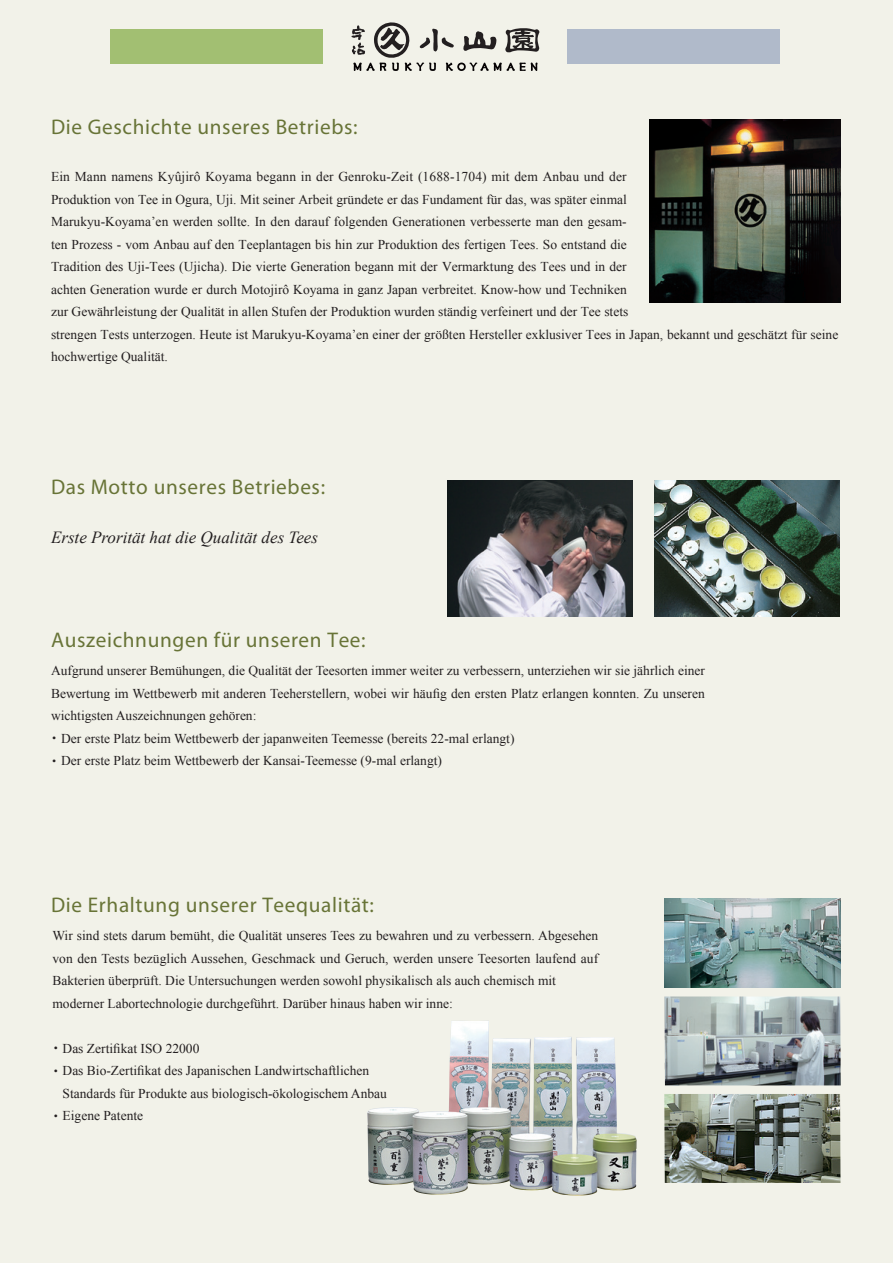
<style>
.page{position:relative;width:893px;height:1263px;background:#f2f2e9}
.page>*{position:absolute;margin:0;border:0;box-sizing:border-box;transform-origin:0 0}
.t1{font:21.3px "Myriad Pro";letter-spacing:.03em;color:#687437}
.t2{font:italic 16.95px "Times New Roman";color:#231f20}
.t3{font:13.5px/22.5px "Times New Roman";color:#231f20}
.s1{font-family:"Koz Min Pro"}
</style>
<div class="page">
<img style="left:649px;top:120px;width:192px;height:182px">
<img style="left:665px;top:898px;width:175px;height:90px">
<img style="left:664px;top:996px;width:177px;height:89px">
<img style="left:664px;top:1094px;width:176px;height:89px">
<img style="left:367px;top:1021px;width:270px;height:175px">
<div style="left:111px;top:30px;width:212px;height:34px;background:#a2bf72"></div>
<div style="left:567px;top:30px;width:213px;height:34px;background:#b0baca"></div>
<svg style="left:351px;top:22px;width:189px;height:49px"></svg>
<img style="left:655px;top:480px;width:185px;height:136px">
<img style="left:448px;top:480px;width:184px;height:136px">
<h1 class="t1" style="left:51px;top:113px;width:308px">Die Geschichte unseres Betriebs:</h1>
<p class="t3" style="left:51px;top:165px;width:577px">Ein Mann namens Kyûjirô Koyama begann in der Genroku-Zeit (1688-1704) mit dem Anbau und der<br>Produktion von Tee in Ogura, Uji. Mit seiner Arbeit gründete er das Fundament für das, was später einmal</p>
<p class="t3" style="left:51px;top:233px;width:577px">ten Prozess - vom Anbau auf den Teeplantagen bis hin zur Produktion des fertigen Tees. So entstand die</p>
<p class="t3" style="left:51px;top:210px;width:577px">Marukyu-Koyama’en werden sollte. In den darauf folgenden Generationen verbesserte man den gesam-</p>
<p class="t3" style="left:51px;top:255px;width:789px">Tradition des Uji-Tees (Ujicha .) Die vierte Generation begann mit der Vermarktung des Tees und in der<br>achten Generation wurde er durch Motojirô Koyama in ganz Japan verbreitet. Know-how und Techniken<br>zur Gewährleistung der Qualität in allen Stufen der Produktion wurden ständig verfeinert und der Tee stets<br>strengen Tests unterzogen. Heute ist Marukyu-Koyama’en einer der größten Hersteller exklusiver Tees in Japan, bekannt und geschätzt für seine hochwertige Qualität.</p>
<h1 class="t1" style="left:51px;top:474px;width:276px">Das Motto unseres Betriebes:</h1>
<p class="t2" style="left:51px;top:526px;width:269px">Erste Prorität hat die Qualität des Tees</p>
<h1 class="t1" style="left:51px;top:627px;width:316px">Auszeichnungen für unseren Tee:</h1>
<p class="t3" style="left:48px;top:659px;width:659px">Aufgrund unserer Bemühungen, die Qualität der Teesorten immer weiter zu verbessern, unterziehen wir sie jährlich einer Bewertung im Wettbewerb mit anderen Teeherstellern, wobei wir häufig den ersten Platz erlangen konnten. Zu unseren wichtigsten Auszeichnungen gehören:<br><span class="s1">・</span>Der erste Platz beim Wettbewerb der japanweiten Teemesse (bereits 22-mal erlangt(<br><span class="s1">・</span>Der erste Platz beim Wettbewerb der Kansai-Teemesse (9-mal erlangt(</p>
<h1 class="t1" style="left:51px;top:891px;width:324px">Die Erhaltung unserer Teequalität:</h1>
<p class="t3" style="left:52px;top:924px;width:547px">Wir sind stets darum bemüht, die Qualität unseres Tees zu bewahren und zu verbessern. Abgesehen von den Tests bezüglich Aussehen, Geschmack und Geruch, werden unsere Teesorten laufend auf Bakterien überprüft. Die Untersuchungen werden sowohl physikalisch als auch chemisch mit moderner Labortechnologie durchgeführt. Darüber hinaus haben wir inne:</p>
<p class="t3" style="left:49px;top:1036px;width:152px"><span class="s1">・</span>Das Zertifikat ISO 22000</p>
<p class="t3" style="left:49px;top:1059px;width:322px"><span class="s1">・</span>Das Bio-Zertifikat des Japanischen Landwirtschaftlichen</p>
<p class="t3" style="left:63px;top:1081px;width:326px">Standards für Produkte aus biologisch-ökologischem Anbau</p>
<p class="t3" style="left:49px;top:1104px;width:96px"><span class="s1">・</span>Eigene Patente</p>
</div>
